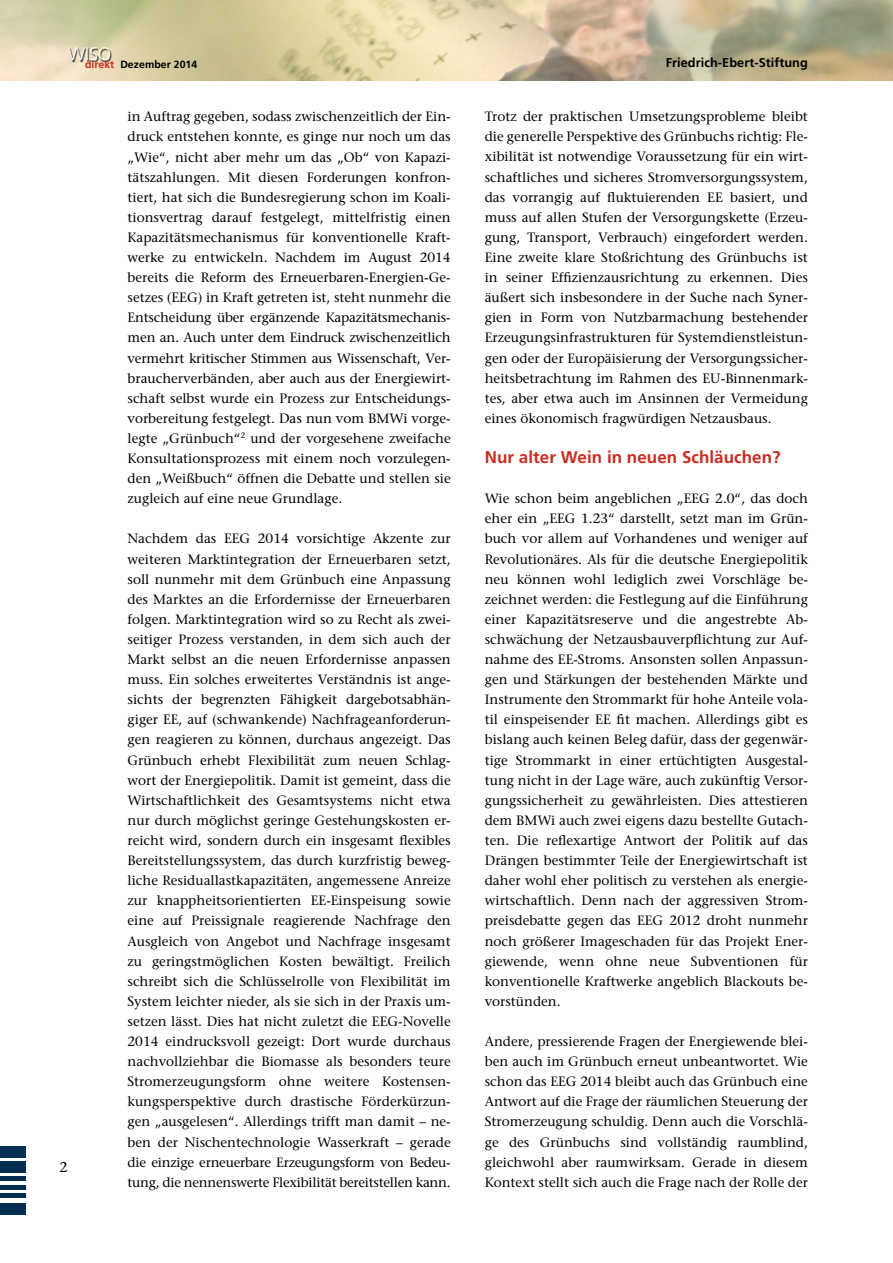
<style>
.page{position:relative;width:893px;height:1263px;background:#fff}
.page>*{position:absolute;margin:0;border:0;box-sizing:border-box;transform-origin:0 0}
.t1{font:300 18px "Frutiger";color:#fff}
.t2{font:700 16.95px "Frutiger";letter-spacing:.005em;color:#cb2a1d}
.t3{font:14.25px "Stone Serif";color:#000}
.t4{font:13.5px/20.1px "Stone Serif";color:#000;text-align:justify}
.t5{font:700 12.75px "Frutiger";letter-spacing:.005em;color:#000}
.t6{font:700 10.5px "Frutiger";letter-spacing:.005em;color:#000}
.s1{color:#cb2a1d}
</style>
<div class="page">
<img style="left:0;top:0;width:893px;height:80px">
<div style="left:0;top:1147px;width:26px;height:11px;background:#002f52"></div>
<div style="left:0;top:1204px;width:26px;height:11px;background:#002f52"></div>
<div style="left:0;top:1161px;width:26px;height:12px;background:#002f52"></div>
<hr style="left:0;top:1177px;width:26px;height:4px;background:#002f52">
<hr style="left:0;top:1185px;width:26px;height:4px;background:#002f52">
<hr style="left:0;top:1194px;width:26px;height:4px;background:#002f52">
<div style="left:69px;top:48px;width:43px;height:14px;background:#000;opacity:.75"></div>
<h1 class="t1" style="left:68px;top:44px;width:44px">WISO</h1>
<p class="t6" style="left:85px;top:59px;width:114px"><span class="s1">direkt</span> Dezember 2014</p>
<p class="t5" style="left:666px;top:55px;width:144px">Friedrich-Ebert-Stiftung</p>
<p class="t3" style="left:60px;top:1158px;width:10px">2</p>
<p class="t4" style="left:128px;top:106px;width:325px">in Auftrag gegeben, sodass zwischenzeitlich der Ein&shy;druck entstehen konnte, es ginge nur noch um das „Wie“, nicht aber mehr um das „Ob“ von Kapazi&shy;tätszahlungen. Mit diesen Forderungen konfron&shy;tiert, hat sich die Bundesregierung schon im Koali&shy;tionsvertrag darauf festgelegt, mittelfristig einen Kapazitätsmechanismus für konventionelle Kraft&shy;werke zu entwickeln. Nachdem im August 2014 bereits die Reform des Erneuerbaren-Energien-Ge&shy;setzes (EEG) in Kraft getreten ist, steht nunmehr die Entscheidung über ergänzende Kapazitätsmechanis&shy;men an. Auch unter dem Eindruck zwischenzeitlich vermehrt kritischer Stimmen aus Wissenschaft, Ver&shy;braucherverbänden, aber auch aus der Energiewirt&shy;schaft selbst wurde ein Prozess zur Entscheidungs&shy;vorbereitung festgelegt. Das nun vom BMWi vorge&shy;legte „Grünbuch“<sup>2</sup> und der vorgesehene zweifache Konsultationsprozess mit einem noch vorzulegen&shy;den „Weißbuch“ öffnen die Debatte und stellen sie zugleich auf eine neue Grundlage.</p>
<p class="t4" style="left:128px;top:529px;width:325px">Nachdem das EEG 2014 vorsichtige Akzente zur weiteren Marktintegration der Erneuerbaren setzt, soll nunmehr mit dem Grünbuch eine Anpassung des Marktes an die Erfordernisse der Erneuerbaren folgen. Marktintegration wird so zu Recht als zwei&shy;seitiger Prozess verstanden, in dem sich auch der Markt selbst an die neuen Erfordernisse anpassen muss. Ein solches erweitertes Verständnis ist ange&shy;sichts der begrenzten Fähigkeit dargebotsabhän&shy;giger EE, auf (schwankende) Nachfrageanforderun&shy;gen reagieren zu können, durchaus angezeigt. Das Grünbuch erhebt Flexibilität zum neuen Schlag&shy;wort der Energiepolitik. Damit ist gemeint, dass die Wirtschaftlichkeit des Gesamtsystems nicht etwa nur durch möglichst geringe Gestehungskosten er&shy;reicht wird, sondern durch ein insgesamt flexibles Bereitstellungssystem, das durch kurzfristig beweg&shy;liche Residuallastkapazitäten, angemessene Anreize zur knappheitsorientierten EE-Einspeisung sowie eine auf Preissignale reagierende Nachfrage den Ausgleich von Angebot und Nachfrage insgesamt zu geringstmöglichen Kosten bewältigt. Freilich schreibt sich die Schlüsselrolle von Flexibilität im System leichter nieder, als sie sich in der Praxis um&shy;setzen lässt. Dies hat nicht zuletzt die EEG-Novelle 2014 eindrucksvoll gezeigt: Dort wurde durchaus nachvollziehbar die Biomasse als besonders teure Stromerzeugungsform ohne weitere Kostensen&shy;kungsperspektive durch drastische Förderkürzun&shy;gen „ausgelesen“. Allerdings trifft man damit – ne&shy;ben der Nischentechnologie Wasserkraft – gerade die einzige erneuerbare Erzeugungsform von Bedeu&shy;tung, die nennenswerte Flexibilität bereitstellen kann.</p>
<p class="t4" style="left:485px;top:106px;width:325px">Trotz der praktischen Umsetzungsprobleme bleibt die generelle Perspektive des Grünbuchs richtig: Fle&shy;xibilität ist notwendige Voraussetzung für ein wirt&shy;schaftliches und sicheres Stromversorgungssystem, das vorrangig auf fluktuierenden EE basiert, und muss auf allen Stufen der Versorgungskette (Erzeu&shy;gung, Transport, Verbrauch) eingefordert werden.<br>Eine zweite klare Stoßrichtung des Grünbuchs ist in seiner Effizienzausrichtung zu erkennen. Dies äußert sich insbesondere in der Suche nach Syner&shy;gien in Form von Nutzbarmachung bestehender Erzeugungsinfrastrukturen für Systemdienstleistun&shy;gen oder der Europäisierung der Versorgungssicher&shy;heitsbetrachtung im Rahmen des EU-Binnenmark&shy;tes, aber etwa auch im Ansinnen der Vermeidung eines ökonomisch fragwürdigen Netzausbaus.</p>
<p class="t2" style="left:485px;top:447px;width:297px">Nur alter Wein in neuen Schläuchen?</p>
<p class="t4" style="left:485px;top:488px;width:325px">Wie schon beim angeblichen „EEG 2.0“, das doch eher ein „EEG 1.23“ darstellt, setzt man im Grün&shy;buch vor allem auf Vorhandenes und weniger auf Revolutionäres. Als für die deutsche Energiepolitik neu können wohl lediglich zwei Vorschläge be&shy;zeichnet werden: die Festlegung auf die Einführung einer Kapazitätsreserve und die angestrebte Ab&shy;schwächung der Netzausbauverpflichtung zur Auf&shy;nahme des EE-Stroms. Ansonsten sollen Anpassun&shy;gen und Stärkungen der bestehenden Märkte und Instrumente den Strommarkt für hohe Anteile vola&shy;til einspeisender EE fit machen. Allerdings gibt es bislang auch keinen Beleg dafür, dass der gegenwär&shy;tige Strommarkt in einer ertüchtigten Ausgestal&shy;tung nicht in der Lage wäre, auch zukünftig Versor&shy;gungssicherheit zu gewährleisten. Dies attestieren dem BMWi auch zwei eigens dazu bestellte Gutach&shy;ten. Die reflexartige Antwort der Politik auf das Drängen bestimmter Teile der Energiewirtschaft ist daher wohl eher politisch zu verstehen als energie&shy;wirtschaftlich. Denn nach der aggressiven Strom&shy;preisdebatte gegen das EEG 2012 droht nunmehr noch größerer Imageschaden für das Projekt Ener&shy;giewende, wenn ohne neue Subventionen für konventionelle Kraftwerke angeblich Blackouts be&shy;vorstünden.</p>
<p class="t4" style="left:485px;top:1031px;width:325px">Andere, pressierende Fragen der Energiewende blei&shy;ben auch im Grünbuch erneut unbeantwortet. Wie schon das EEG 2014 bleibt auch das Grünbuch eine Antwort auf die Frage der räumlichen Steuerung der Stromerzeugung schuldig. Denn auch die Vorschlä&shy;ge des Grünbuchs sind vollständig raumblind, gleichwohl aber raumwirksam. Gerade in diesem Kontext stellt sich auch die Frage nach der Rolle der</p>
</div>
